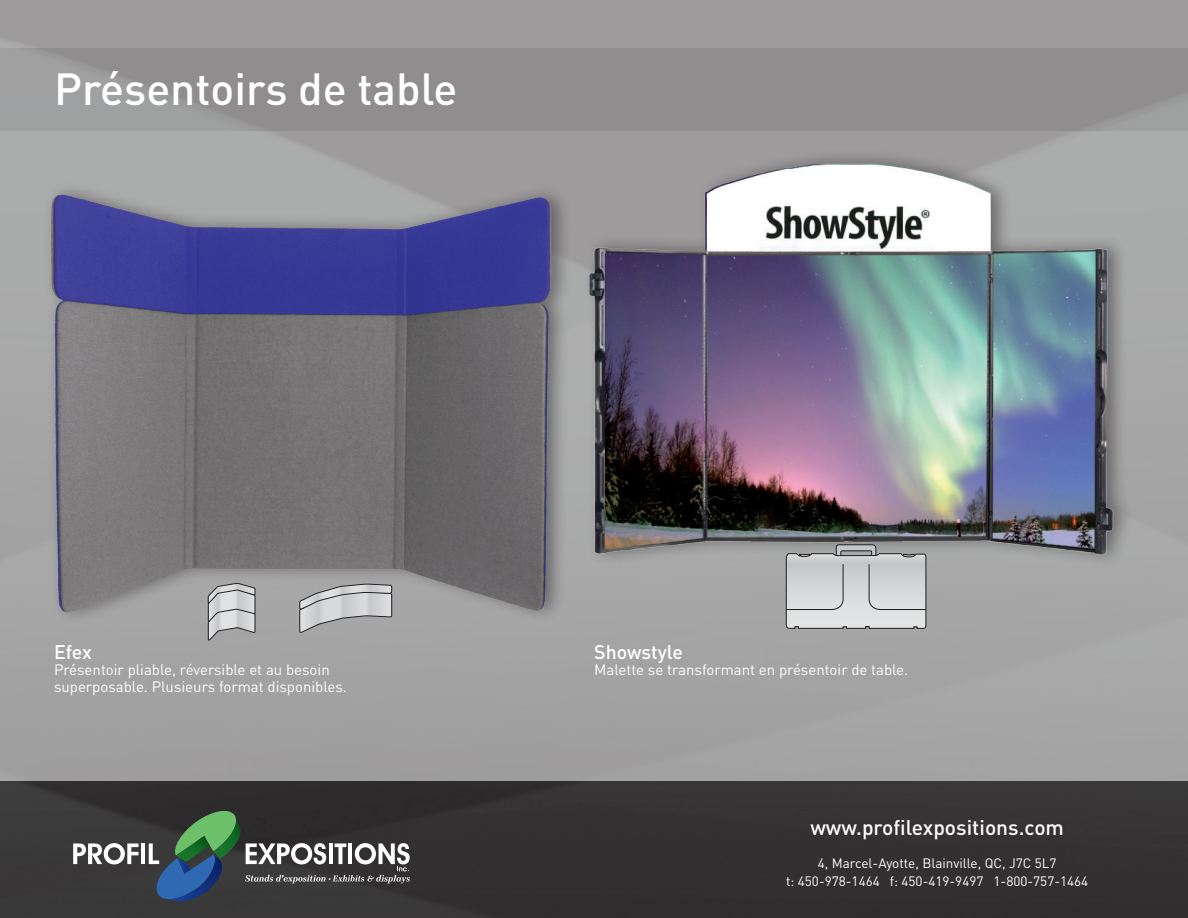
<style>
.page{position:relative;width:1188px;height:918px;background:#fff}
.page>*{position:absolute;margin:0;border:0;box-sizing:border-box;transform-origin:0 0}
.titre{font:500 44.55px "DIN";color:#fff}
.t1{font:500 21px "DIN";color:#fff}
.produit{font:500 19.5px "DIN";color:#fff}
.texte{font:15px "DIN";color:#fff}
.t2{font:13.5px/18px "DIN";color:#fff;text-align:center}
</style>
<div class="page">
<div style="left:0;top:0;width:1188px;height:781px;background:#a3a3a3"></div>
<img style="left:0;top:781px;width:1188px;height:137px">
<img style="left:0;top:48px;width:1188px;height:83px">
<hr style="left:141px;top:843px;width:4px;height:21px;background:#fff">
<svg style="left:73px;top:843px;width:65px;height:21px"></svg>
<svg style="left:149px;top:807px;width:261px;height:96px"></svg>
<div style="left:43px;top:180px;width:530px;height:446px;background:#231f20;opacity:.48"></div>
<img style="left:40px;top:190px;width:516px;height:429px">
<svg style="left:208px;top:583px;width:47px;height:58px"></svg>
<svg style="left:300px;top:584px;width:92px;height:49px"></svg>
<div style="left:582px;top:149px;width:552px;height:420px;background:#231f20;opacity:.48"></div>
<img style="left:563px;top:163px;width:567px;height:426px">
<svg style="left:786px;top:545px;width:140px;height:83px"></svg>
<p class="titre" style="left:54px;top:60px;width:405px">Présentoirs de table</p>
<p class="produit" style="left:54px;top:639px;width:39px">Efex</p>
<p class="texte" style="left:54px;top:660px;width:277px">Présentoir pliable, réversible et au besoin</p>
<p class="texte" style="left:54px;top:677px;width:294px">superposable. Plusieurs format disponibles.</p>
<p class="produit" style="left:594px;top:639px;width:90px">Showstyle</p>
<p class="texte" style="left:594px;top:660px;width:316px">Malette se transformant en présentoir de table.</p>
<h2 class="t1" style="left:810px;top:814px;width:255px">www.profilexpositions.com</h2>
<p class="t2" style="left:786px;top:854px;width:304px">4, Marcel-Ayotte, Blainville, QC, J7C 5L7<br>t: 450-978-1464 f: 450-419-9497 1-800-757-1464</p>
</div>
